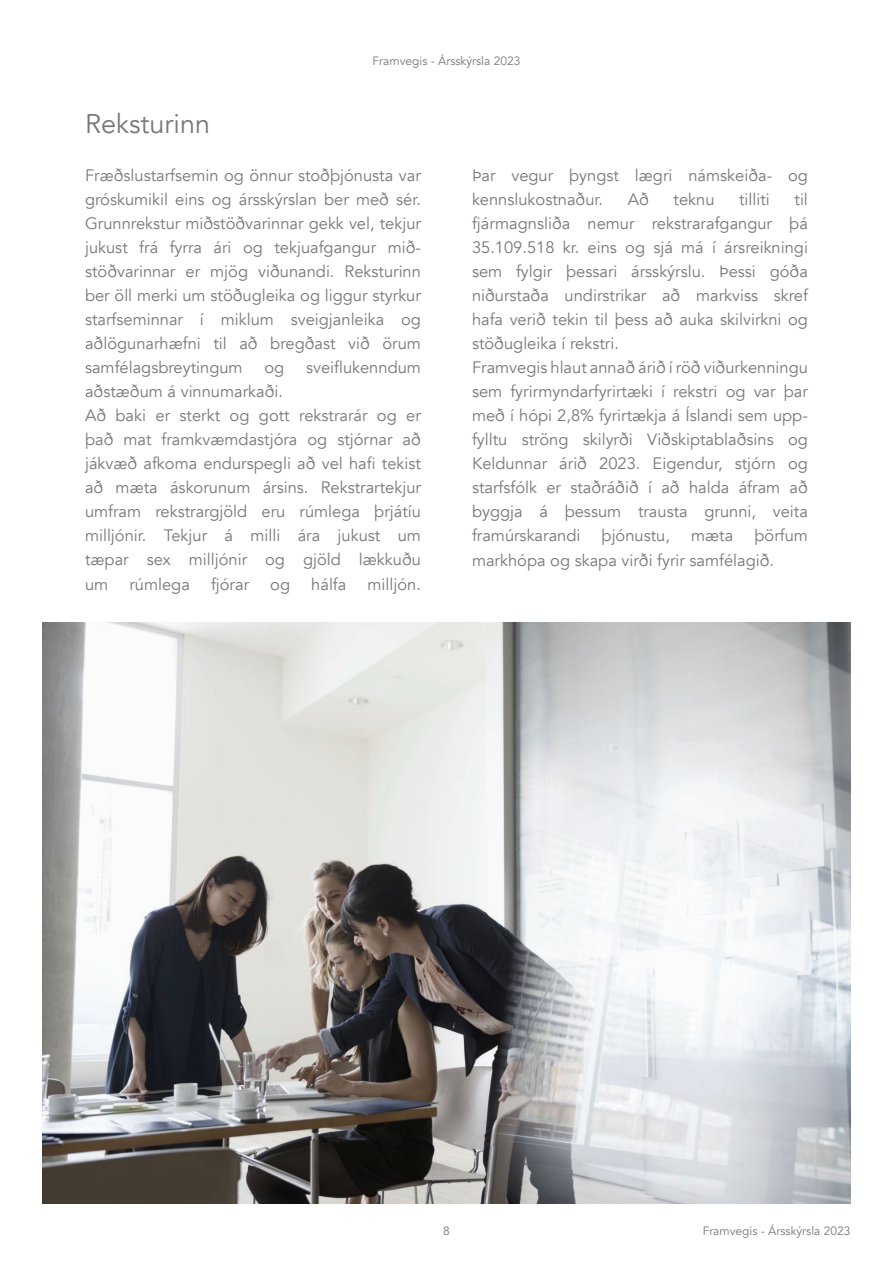
<style>
.page{position:relative;width:893px;height:1263px;background:#fff}
.page>*{position:absolute;margin:0;border:0;box-sizing:border-box;transform-origin:0 0}
.t1{font:27px "Avenir";color:#76787b}
.t2{font:16.5px/24px "Avenir";color:#76787b}
.t3{font:12px "Avenir";color:#76787b}
</style>
<div class="page">
<img style="left:43px;top:623px;width:807px;height:580px">
<p class="t3" style="left:373px;top:54px;width:149px">Framvegis - Ársskýrsla 2023</p>
<h1 class="t1" style="left:85px;top:108px;width:126px">Reksturinn</h1>
<p class="t2" style="left:85px;top:164px;width:337px;text-align:justify">Fræðslustarfsemin og önnur stoðþjónusta var gróskumikil eins og ársskýrslan ber með sér.<br>Grunnrekstur miðstöðvarinnar gekk vel, tekjur jukust frá fyrra ári og tekjuafgangur mið&shy;stöðvarinnar er mjög viðunandi. Reksturinn ber öll merki um stöðugleika og liggur styrkur starfseminnar í miklum sveigjanleika og aðlögunarhæfni til að bregðast við örum samfélagsbreytingum</p>
<p class="t2" style="left:264px;top:356px;width:21px">og</p>
<p class="t2" style="left:306px;top:356px;width:116px">sveiflukenndum</p>
<p class="t2" style="left:85px;top:380px;width:337px">aðstæðum á vinnumarkaði.<br>Að baki er sterkt og gott rekstrarár og er það mat framkvæmdastjóra og stjórnar að jákvæð afkoma endurspegli að vel hafi tekist að mæta áskorunum ársins. Rekstrartekjur umfram rekstrargjöld eru rúmlega þrjátíu milljónir. Tekjur á milli ára jukust um tæpar sex milljónir og gjöld lækkuðu um</p>
<p class="t2" style="left:129px;top:572px;width:62px">rúmlega</p>
<p class="t2" style="left:211px;top:572px;width:40px">fjórar</p>
<p class="t2" style="left:270px;top:572px;width:21px">og</p>
<p class="t2" style="left:311px;top:572px;width:37px">hálfa</p>
<p class="t2" style="left:368px;top:572px;width:55px">milljón.</p>
<p class="t2" style="left:472px;top:164px;width:337px">Þar vegur þyngst lægri námskeiða- og kennslukostnaður.</p>
<p class="t2" style="left:628px;top:188px;width:23px">Að</p>
<p class="t2" style="left:673px;top:188px;width:42px">teknu</p>
<p class="t2" style="left:739px;top:188px;width:32px">tilliti</p>
<p class="t2" style="left:472px;top:188px;width:337px;text-indent:323px">til fjármagnsliða nemur rekstrarafgangur þá 35.109.518 kr. eins og sjá má í ársreikningi sem fylgir þessari ársskýrslu. Þessi góða niðurstaða undirstrikar að markviss skref hafa verið tekin til þess að auka skilvirkni og stöðugleika í rekstri.<br>Framvegis hlaut annað árið í röð viðurkenningu sem fyrirmyndarfyrirtæki í rekstri og var þar með í hópi 2,8% fyrirtækja á Íslandi sem upp&shy;fylltu ströng skilyrði Viðskiptablaðsins og Keldunnar árið 2023. Eigendur, stjórn og starfsfólk er staðráðið í að halda áfram að byggja á þessum trausta grunni, veita framúrskarandi</p>
<p class="t2" style="left:472px;top:524px;width:337px;text-indent:282px">þörfum markhópa og skapa virði fyrir samfélagið.</p>
<p class="t2" style="left:602px;top:524px;width:70px">þjónustu,</p>
<p class="t2" style="left:691px;top:524px;width:44px">mæta</p>
<p class="t3" style="left:443px;top:1223px;width:8px">8</p>
<p class="t3" style="left:703px;top:1223px;width:149px">Framvegis - Ársskýrsla 2023</p>
</div>
